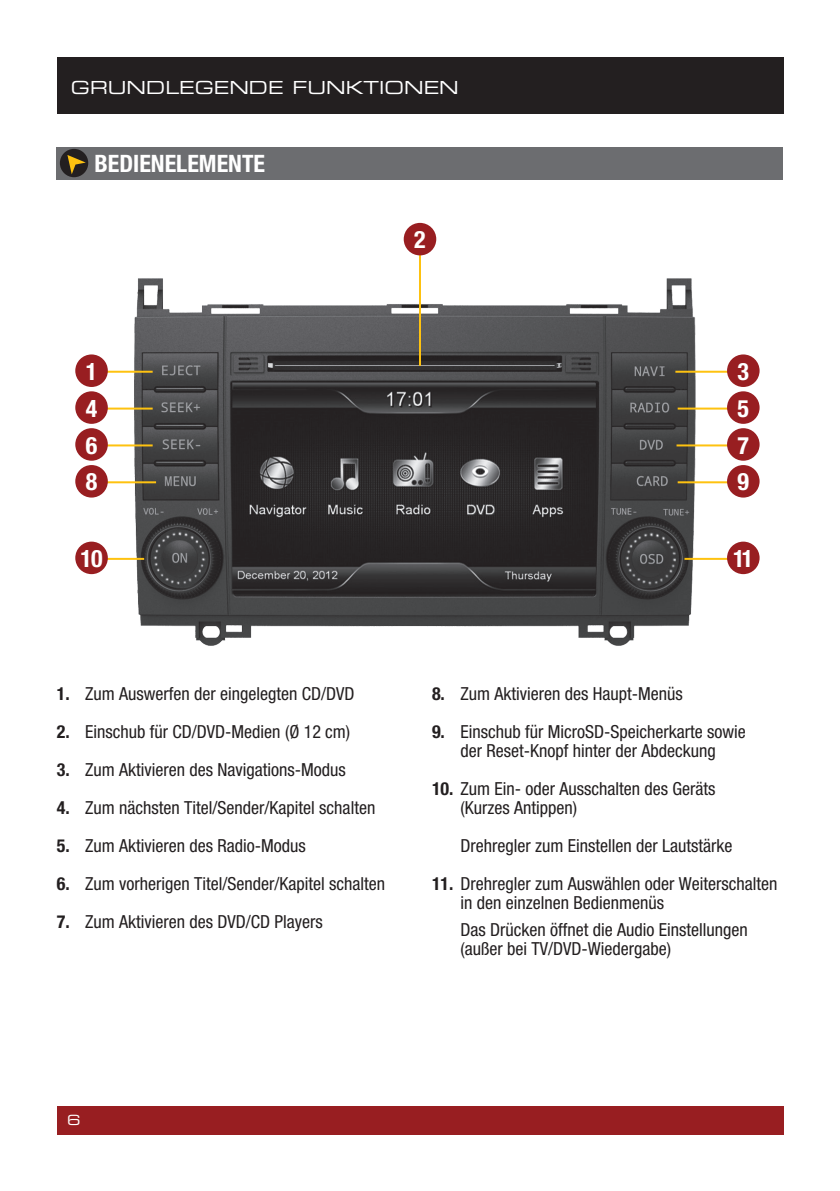
<style>
.page{position:relative;width:840px;height:1191px;background:#fff}
.page>*{position:absolute;margin:0;border:0;box-sizing:border-box;transform-origin:0 0}
.t1{font:700 condensed 24px "Helvetica Neue";color:#fff}
.t2{font:condensed 18px/19px "Helvetica Neue";color:#231f20}
.t3{font:18px "Eurostile Extended Two";color:#fff}
.t4{font:14px "Eurostile Extended Two";color:#fff}
.s1{font-weight:700}
</style>
<div class="page">
<div style="left:57px;top:1106px;width:725px;height:28px;background:#981e21"></div>
<div style="left:57px;top:57px;width:725px;height:56px;background:#231f20"></div>
<div style="left:57px;top:147px;width:725px;height:32px;background:#6c6d70"></div>
<img style="left:115px;top:278px;width:609px;height:368px">
<div style="left:60px;top:149px;width:28px;height:28px;background:#231f20;border-radius:50%"></div>
<svg style="left:67px;top:155px;width:19px;height:19px"></svg>
<hr style="left:419px;top:243px;width:2px;height:123px;background:#fec210">
<div style="left:403px;top:223px;width:33px;height:32px;background:#981e21;border-radius:50%"></div>
<hr style="left:677px;top:407px;width:61px;height:2px;background:#fec210">
<div style="left:726px;top:391px;width:33px;height:33px;background:#981e21;border-radius:50%"></div>
<hr style="left:677px;top:481px;width:61px;height:2px;background:#fec210">
<div style="left:726px;top:465px;width:33px;height:32px;background:#981e21;border-radius:50%"></div>
<hr style="left:684px;top:558px;width:54px;height:2px;background:#fec210">
<div style="left:726px;top:541px;width:33px;height:33px;background:#981e21;border-radius:50%"></div>
<hr style="left:675px;top:371px;width:63px;height:2px;background:#fec210">
<div style="left:726px;top:354px;width:33px;height:33px;background:#981e21;border-radius:50%"></div>
<hr style="left:676px;top:444px;width:62px;height:2px;background:#fec210">
<div style="left:726px;top:428px;width:33px;height:33px;background:#981e21;border-radius:50%"></div>
<hr style="left:92px;top:407px;width:61px;height:2px;background:#fec210">
<div style="left:75px;top:391px;width:33px;height:33px;background:#981e21;border-radius:50%"></div>
<hr style="left:95px;top:481px;width:61px;height:2px;background:#fec210">
<div style="left:75px;top:465px;width:33px;height:32px;background:#981e21;border-radius:50%"></div>
<hr style="left:90px;top:371px;width:63px;height:2px;background:#fec210">
<div style="left:75px;top:354px;width:33px;height:33px;background:#981e21;border-radius:50%"></div>
<hr style="left:91px;top:444px;width:62px;height:2px;background:#fec210">
<div style="left:75px;top:428px;width:33px;height:33px;background:#981e21;border-radius:50%"></div>
<hr style="left:95px;top:558px;width:49px;height:2px;background:#fec210">
<div style="left:75px;top:541px;width:33px;height:33px;background:#981e21;border-radius:50%"></div>
<p class="t3" style="left:71px;top:75px;width:389px">GRUNDLEGENDE FUNKTIONEN</p>
<h1 class="t1" style="left:94px;top:149px;width:172px">BEDIENELEMENTE</h1>
<h1 class="t1" style="left:414px;top:225px;width:13px">2</h1>
<h1 class="t1" style="left:86px;top:357px;width:13px">1</h1>
<h1 class="t1" style="left:737px;top:357px;width:13px">3</h1>
<h1 class="t1" style="left:86px;top:394px;width:13px">4</h1>
<h1 class="t1" style="left:737px;top:394px;width:13px">5</h1>
<h1 class="t1" style="left:86px;top:430px;width:13px">6</h1>
<h1 class="t1" style="left:737px;top:430px;width:13px">7</h1>
<h1 class="t1" style="left:86px;top:467px;width:13px">8</h1>
<h1 class="t1" style="left:737px;top:467px;width:13px">9</h1>
<h1 class="t1" style="left:80px;top:544px;width:24px">10</h1>
<h1 class="t1" style="left:732px;top:544px;width:22px">11</h1>
<p class="t2" style="left:57px;top:684px;width:299px"><span class="s1">1.</span> Zum Auswerfen der eingelegten CD/DVD</p>
<p class="t2" style="left:57px;top:722px;width:295px"><span class="s1">2.</span> Einschub für CD/DVD-Medien (Ø 12 cm)</p>
<p class="t2" style="left:57px;top:760px;width:290px"><span class="s1">3.</span> Zum Aktivieren des Navigations-Modus</p>
<p class="t2" style="left:57px;top:798px;width:320px"><span class="s1">4.</span> Zum nächsten Titel/Sender/Kapitel schalten</p>
<p class="t2" style="left:57px;top:836px;width:250px"><span class="s1">5.</span> Zum Aktivieren des Radio-Modus</p>
<p class="t2" style="left:57px;top:874px;width:330px"><span class="s1">6.</span> Zum vorherigen Titel/Sender/Kapitel schalten</p>
<p class="t2" style="left:57px;top:912px;width:267px"><span class="s1">7.</span> Zum Aktivieren des DVD/CD Players</p>
<p class="t2" style="left:432px;top:684px;width:252px"><span class="s1">8.</span> Zum Aktivieren des Haupt-Menüs</p>
<p class="t2" style="left:432px;top:722px;width:315px;text-align:center"><span class="s1">9.</span> Einschub für MicroSD-Speicherkarte sowie der Reset-Knopf hinter der Abdeckung</p>
<p class="t2" style="left:460px;top:779px;width:256px;text-indent:-28px"><span class="s1">10.</span> Zum Ein- oder Ausschalten des Geräts (Kurzes Antippen)</p>
<p class="t2" style="left:460px;top:836px;width:273px">Drehregler zum Einstellen der Lautstärke</p>
<p class="t2" style="left:460px;top:874px;width:318px;text-indent:-28px"><span class="s1">11.</span> Drehregler zum Auswählen oder Weiterschalten in den einzelnen Bedienmenüs</p>
<p class="t2" style="left:460px;top:920px;width:289px">Das Drücken öffnet die Audio Einstellungen (außer bei TV/DVD-Wiedergabe)</p>
<p class="t4" style="left:67px;top:1110px;width:15px">6</p>
</div>
